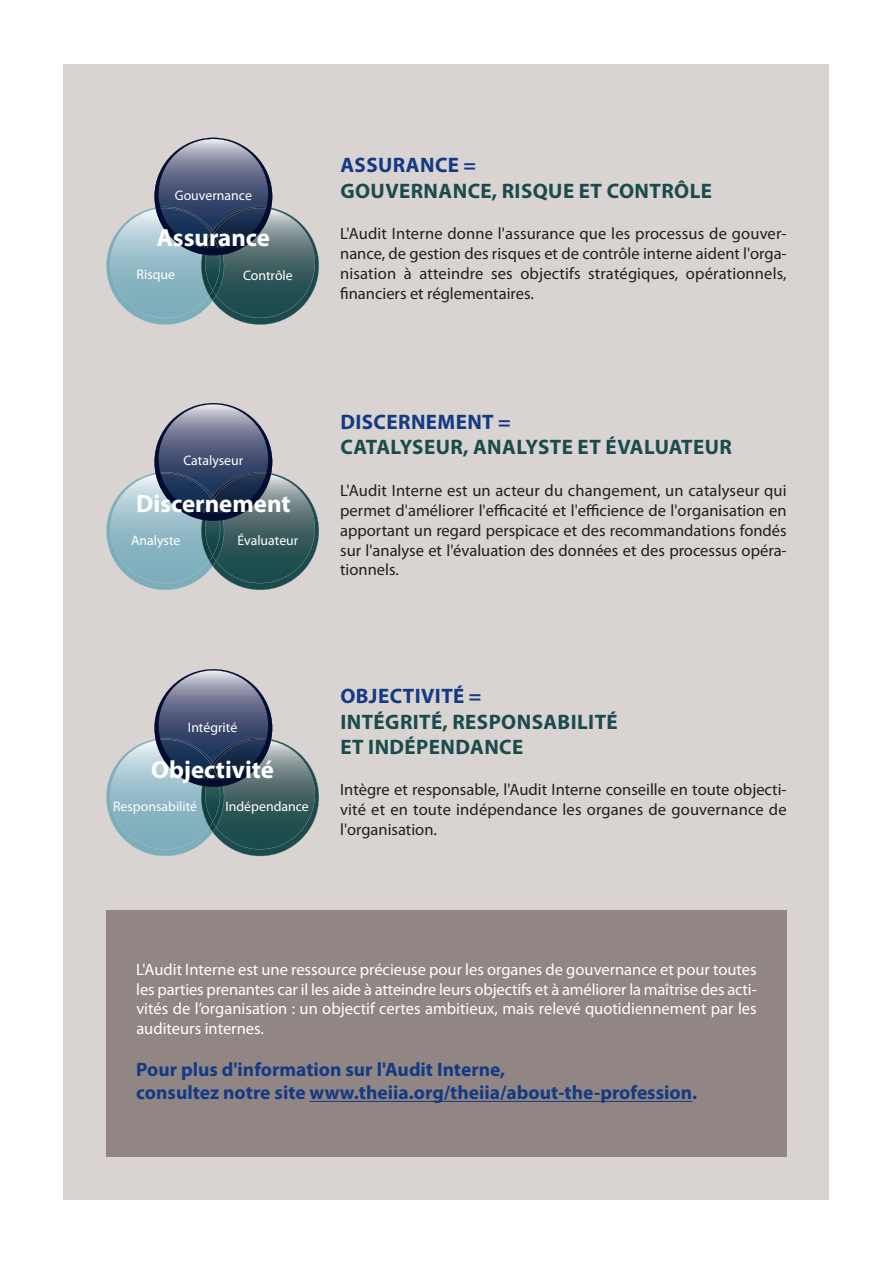
<style>
.page{position:relative;width:893px;height:1263px;background:#fff}
.page>*{position:absolute;margin:0;border:0;box-sizing:border-box;transform-origin:0 0}
.t1{font:700 24.9px "Myriad Pro";color:#fff}
.t2{font:700 21px/25.2px "Myriad Pro";letter-spacing:.02em;color:#1b4b4c}
.t3{font:700 21px "Myriad Pro";letter-spacing:.02em;color:#143a85}
.t4{font:700 19.5px/23.4px "Myriad Pro";color:#143a85}
.t5{font:16.5px/19.8px "Myriad Pro";color:#231f20;text-align:justify}
.t6{font:16.5px/19.8px "Myriad Pro";color:#fff;text-align:justify}
.t7{font:13.8px "Myriad Pro";color:#fff}
</style>
<div class="page">
<div style="left:64px;top:64px;width:765px;height:1135px;background:#d9d4d2"></div>
<svg style="left:106px;top:138px;width:213px;height:187px"></svg>
<svg style="left:106px;top:403px;width:213px;height:187px"></svg>
<svg style="left:106px;top:669px;width:213px;height:187px"></svg>
<div style="left:106px;top:910px;width:681px;height:247px;background:#918683"></div>
<hr style="left:310px;top:1101px;width:382px;height:1px;background:#143a85">
<p class="t7" style="left:175px;top:191px;width:79px">Gouvernance</p>
<h1 class="t1" style="left:157px;top:229px;width:115px">Assurance</h1>
<p class="t7" style="left:137px;top:270px;width:40px">R sque</p>
<p class="t7" style="left:243px;top:270px;width:51px">Contrô e</p>
<p class="t3" style="left:340px;top:157px;width:137px">ASSURANCE =</p>
<p class="t2" style="left:340px;top:180px;width:373px">GOUVERNANCE, RISQUE ET CONTRÔLE</p>
<p class="t5" style="left:340px;top:225px;width:448px">L'Audit Interne donne l'assurance que les processus de gouver&shy;nance, de gestion des risques et de contrôle interne aident l'orga&shy;nisation à atteindre ses objectifs stratégiques, opérationnels, financiers et réglementaires.</p>
<p class="t7" style="left:183px;top:456px;width:61px">Cata yseur</p>
<h1 class="t1" style="left:136px;top:494px;width:156px">Discernement</h1>
<p class="t7" style="left:131px;top:535px;width:51px">Ana yste</p>
<p class="t7" style="left:237px;top:535px;width:62px">Éva uateur</p>
<p class="t3" style="left:340px;top:414px;width:172px">DISCERNEMENT =</p>
<p class="t2" style="left:340px;top:436px;width:393px">CATALYSEUR, ANALYSTE ET ÉVALUATEUR</p>
<p class="t5" style="left:340px;top:482px;width:448px">L'Audit Interne est un acteur du changement, un catalyseur qui permet d'améliorer l'efficacité et l'efficience de l'organisation en apportant un regard perspicace et des recommandations fondés sur l'analyse et l'évaluation des données et des processus opéra&shy;tionnels.</p>
<p class="t7" style="left:191px;top:722px;width:47px">ntégr té</p>
<h1 class="t1" style="left:151px;top:760px;width:124px">Objectivité</h1>
<p class="t7" style="left:113px;top:801px;width:86px">Responsab té</p>
<p class="t7" style="left:229px;top:802px;width:82px">ndépendance</p>
<p class="t3" style="left:340px;top:688px;width:143px">OBJECTIVITÉ =</p>
<p class="t2" style="left:340px;top:710px;width:279px">INTÉGRITÉ, RESPONSABILITÉ<br>ET INDÉPENDANCE</p>
<p class="t5" style="left:340px;top:781px;width:448px">Intègre et responsable, l'Audit Interne conseille en toute objecti&shy;vité et en toute indépendance les organes de gouvernance de l'organisation.</p>
<p class="t6" style="left:136px;top:961px;width:622px">L'Audit Interne est une ressource précieuse pour les organes de gouvernance et pour toutes les parties prenantes car il les aide à atteindre leurs objectifs et à améliorer la maîtrise des acti&shy;vités de l’organisation : un objectif certes ambitieux, mais relevé quotidiennement par les auditeurs internes.</p>
<p class="t4" style="left:136px;top:1059px;width:562px">Pour plus d'information sur l'Audit Interne,<br>consultez notre site www.theiia.org/theiia/about-the-profession.</p>
</div>
